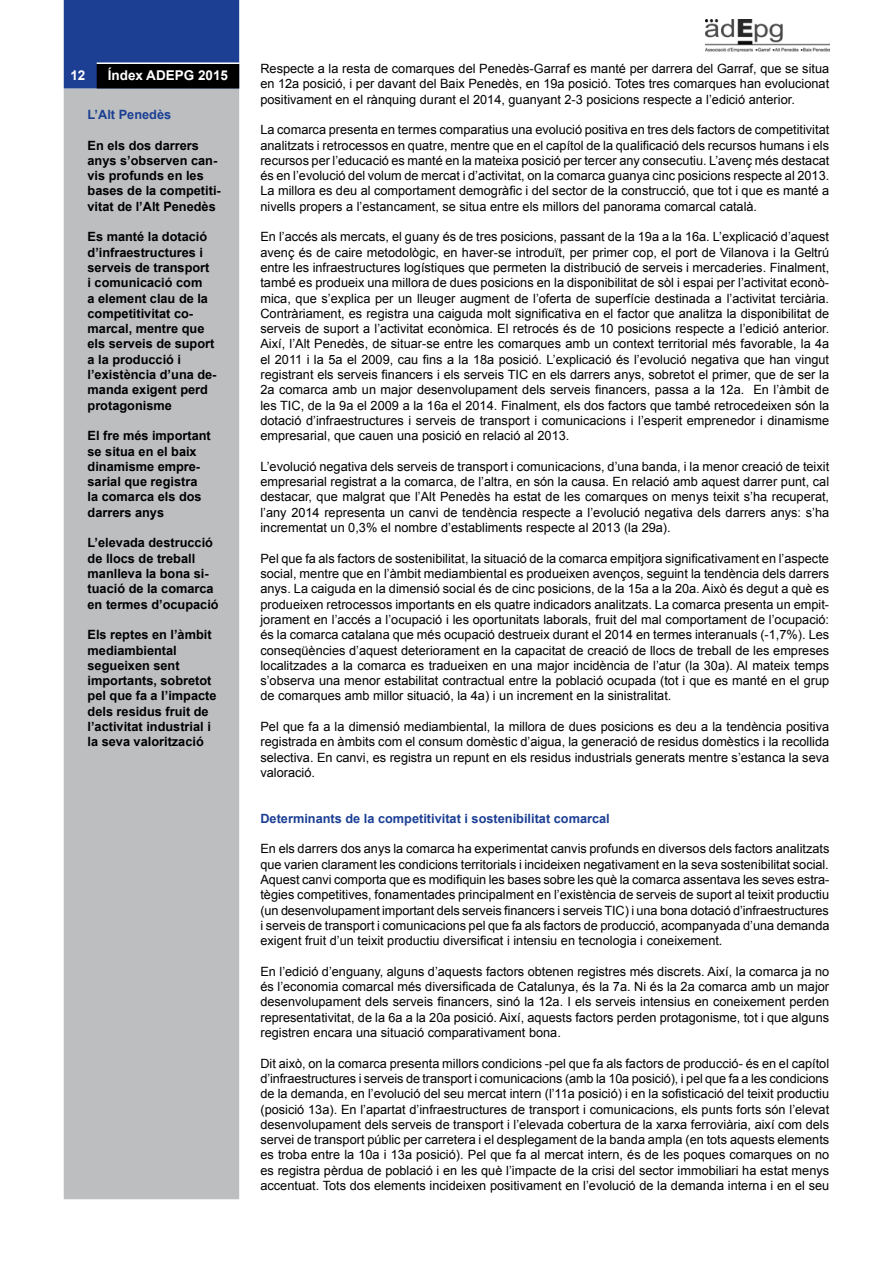
<style>
.page{position:relative;width:893px;height:1263px;background:#fff}
.page>*{position:absolute;margin:0;border:0;box-sizing:border-box;transform-origin:0 0}
.t1{font:700 13.5px "Arial";color:#fff}
.t2{font:12.75px/15.3px "Arial";color:#000;text-align:justify}
.t3{font:700 12.75px/15.3px "Arial";color:#000}
.t4{font:700 12.75px "Arial";color:#1c3f94}
</style>
<div class="page">
<div style="left:64px;top:88px;width:175px;height:1111px;background:#bcbec0"></div>
<div style="left:64px;top:0;width:175px;height:88px;background:#1c3f94"></div>
<div style="left:97px;top:64px;width:141px;height:24px;background:#000"></div>
<hr style="left:97px;top:62px;width:143px;height:2px;background:#fff">
<img style="left:706px;top:19px;width:123px;height:32px">
<p class="t1" style="left:70px;top:67px;width:17px">12</p>
<p class="t1" style="left:108px;top:67px;width:122px">Índex ADEPG 2015</p>
<p class="t2" style="left:260px;top:61px;width:570px">Respecte a la resta de comarques del Penedès-Garraf es manté per darrera del Garraf, que se situa en 12a posició, i per davant del Baix Penedès, en 19a posició. Totes tres comarques han evolucionat positivament en el rànquing durant el 2014, guanyant 2-3 posicions respecte a l’edició anterior.</p>
<p class="t2" style="left:260px;top:122px;width:570px">La comarca presenta en termes comparatius una evolució positiva en tres dels factors de competitivitat analitzats i retrocessos en quatre, mentre que en el capítol de la qualificació dels recursos humans i els recursos per l’educació es manté en la mateixa posició per tercer any consecutiu. L’avenç més destacat és en l’evolució del volum de mercat i d’activitat, on la comarca guanya cinc posicions respecte al 2013.<br>La millora es deu al comportament demogràfic i del sector de la construcció, que tot i que es manté a nivells propers a l’estancament, se situa entre els millors del panorama comarcal català.</p>
<p class="t2" style="left:260px;top:229px;width:570px">En l’accés als mercats, el guany és de tres posicions, passant de la 19a a la 16a. L’explicació d’aquest avenç és de caire metodològic, en haver-se introduït, per primer cop, el port de Vilanova i la Geltrú entre les infraestructures logístiques que permeten la distribució de serveis i mercaderies. Finalment, també es produeix una millora de dues posicions en la disponibilitat de sòl i espai per l’activitat econò&shy;mica, que s’explica per un lleuger augment de l’oferta de superfície destinada a l’activitat terciària.<br>Contràriament, es registra una caiguda molt significativa en el factor que analitza la disponibilitat de serveis de suport a l’activitat econòmica. El retrocés és de 10 posicions respecte a l’edició anterior.<br>Així, l’Alt Penedès, de situar-se entre les comarques amb un context territorial més favorable, la 4a el 2011 i la 5a el 2009, cau fins a la 18a posició. L’explicació és l’evolució negativa que han vingut registrant els serveis financers i els serveis TIC en els darrers anys, sobretot el primer, que de ser la 2a comarca amb un major desenvolupament dels serveis financers, passa a la 12a. En l’àmbit de les TIC, de la 9a el 2009 a la 16a el 2014. Finalment, els dos factors que també retrocedeixen són la dotació d’infraestructures i serveis de transport i comunicacions i l’esperit emprenedor i dinamisme empresarial, que cauen una posició en relació al 2013.</p>
<p class="t2" style="left:260px;top:459px;width:570px">L’evolució negativa dels serveis de transport i comunicacions, d’una banda, i la menor creació de teixit empresarial registrat a la comarca, de l’altra, en són la causa. En relació amb aquest darrer punt, cal destacar, que malgrat que l’Alt Penedès ha estat de les comarques on menys teixit s’ha recuperat, l’any 2014 representa un canvi de tendència respecte a l’evolució negativa dels darrers anys: s’ha incrementat un 0,3% el nombre d’establiments respecte al 2013 (la 29a).</p>
<p class="t2" style="left:260px;top:551px;width:570px">Pel que fa als factors de sostenibilitat, la situació de la comarca empitjora significativament en l’aspecte social, mentre que en l’àmbit mediambiental es produeixen avenços, seguint la tendència dels darrers anys. La caiguda en la dimensió social és de cinc posicions, de la 15a a la 20a. Això és degut a què es produeixen retrocessos importants en els quatre indicadors analitzats. La comarca presenta un empit&shy;jorament en l’accés a l’ocupació i les oportunitats laborals, fruit del mal comportament de l’ocupació: és la comarca catalana que més ocupació destrueix durant el 2014 en termes interanuals (-1,7%). Les conseqüències d’aquest deteriorament en la capacitat de creació de llocs de treball de les empreses localitzades a la comarca es tradueixen en una major incidència de l’atur (la 30a). Al mateix temps s’observa una menor estabilitat contractual entre la població ocupada (tot i que es manté en el grup de comarques amb millor situació, la 4a) i un increment en la sinistralitat.</p>
<p class="t2" style="left:260px;top:719px;width:570px">Pel que fa a la dimensió mediambiental, la millora de dues posicions es deu a la tendència positiva registrada en àmbits com el consum domèstic d’aigua, la generació de residus domèstics i la recollida selectiva. En canvi, es registra un repunt en els residus industrials generats mentre s’estanca la seva valoració.</p>
<p class="t4" style="left:260px;top:811px;width:351px">Determinants de la competitivitat i sostenibilitat comarcal</p>
<p class="t2" style="left:260px;top:841px;width:571px">En els darrers dos anys la comarca ha experimentat canvis profunds en diversos dels factors analitzats que varien clarament les condicions territorials i incideixen negativament en la seva sostenibilitat social.<br>Aquest canvi comporta que es modifiquin les bases sobre les què la comarca assentava les seves estra&shy;tègies competitives, fonamentades principalment en l’existència de serveis de suport al teixit productiu (un desenvolupament important dels serveis financers i serveis TIC) i una bona dotació d’infraestructures i serveis de transport i comunicacions pel que fa als factors de producció, acompanyada d’una demanda exigent fruit d’un teixit productiu diversificat i intensiu en tecnologia i coneixement.</p>
<p class="t2" style="left:260px;top:964px;width:570px">En l’edició d’enguany, alguns d’aquests factors obtenen registres més discrets. Així, la comarca ja no és l’economia comarcal més diversificada de Catalunya, és la 7a. Ni és la 2a comarca amb un major desenvolupament dels serveis financers, sinó la 12a. I els serveis intensius en coneixement perden representativitat, de la 6a a la 20a posició. Així, aquests factors perden protagonisme, tot i que alguns registren encara una situació comparativament bona.</p>
<p class="t2" style="left:260px;top:1055px;width:570px">Dit això, on la comarca presenta millors condicions -pel que fa als factors de producció- és en el capítol d’infraestructures i serveis de transport i comunicacions (amb la 10a posició), i pel que fa a les condicions de la demanda, en l’evolució del seu mercat intern (l’11a posició) i en la sofisticació del teixit productiu (posició 13a). En l’apartat d’infraestructures de transport i comunicacions, els punts forts són l’elevat desenvolupament dels serveis de transport i l’elevada cobertura de la xarxa ferroviària, així com dels servei de transport públic per carretera i el desplegament de la banda ampla (en tots aquests elements es troba entre la 10a i 13a posició). Pel que fa al mercat intern, és de les poques comarques on no es registra pèrdua de població i en les què l’impacte de la crisi del sector immobiliari ha estat menys accentuat. Tots dos elements incideixen positivament en l’evolució de la demanda interna i en el seu</p>
<p class="t4" style="left:88px;top:107px;width:85px">L’Alt Penedès</p>
<p class="t3" style="left:88px;top:137px;width:135px">En els dos darrers anys s’observen can&shy;vis profunds en les bases de la competiti&shy;vitat de l’Alt Penedès</p>
<p class="t3" style="left:88px;top:229px;width:130px">Es manté la dotació d’infraestructures i serveis de transport<br>i comunicació com<br>a element clau de la competitivitat co&shy;marcal, mentre que els serveis de suport a la producció i l’existència d’una de&shy;manda exigent perd protagonisme</p>
<p class="t3" style="left:88px;top:428px;width:125px">El fre més important se situa en el baix dinamisme empre&shy;sarial que registra la comarca els dos darrers anys</p>
<p class="t3" style="left:88px;top:535px;width:133px">L’elevada destrucció de llocs de treball manlleva la bona si&shy;tuació de la comarca en termes d’ocupació</p>
<p class="t3" style="left:88px;top:627px;width:130px">Els reptes en l’àmbit mediambiental segueixen sent importants, sobretot pel que fa a l’impacte dels residus fruit de l’activitat industrial i la seva valorització</p>
</div>
